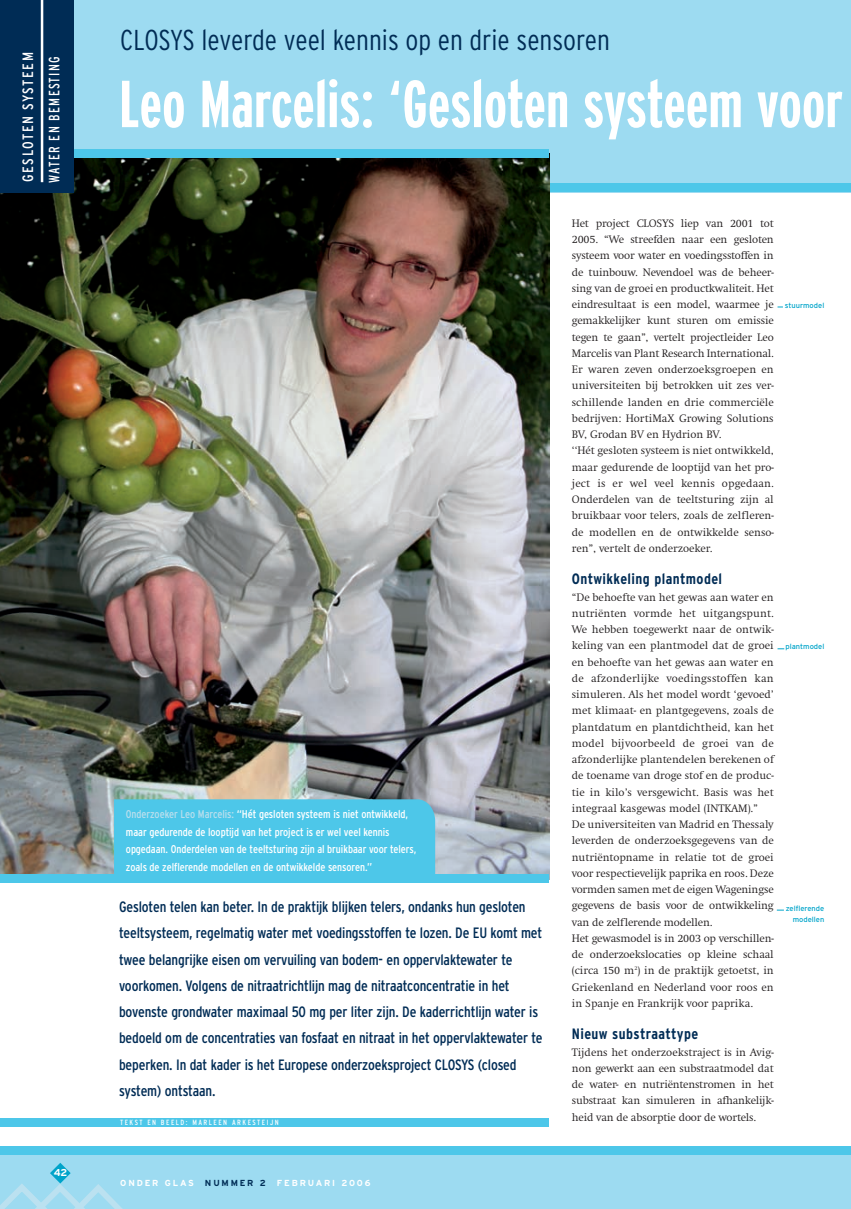
<style>
.page{position:relative;width:851px;height:1209px;background:#fff}
.page>*{position:absolute;margin:0;border:0;box-sizing:border-box;transform-origin:0 0}
.t1{font:700 extra-condensed 66.25px "Interstate";letter-spacing:.005em;color:#fff}
.t2{font:300 condensed 28.75px "Interstate";color:#002c55}
.t3{font:condensed 15px/26.2px "Interstate";letter-spacing:-.01em;color:#002c55}
.t4{font:700 condensed 15px "Interstate";letter-spacing:.025em;color:#002c55}
.t5{font:condensed 15px/26.4px "Interstate";letter-spacing:.1em;color:#fff}
.t6{font:300 11.25px/16.2px "Swift";letter-spacing:-.005em;color:#231f20}
.t7{font:condensed 11.25px/17.5px "Interstate";letter-spacing:-.005em;color:#fff}
.t8{font:700 10px "Interstate";color:#fff}
.t9{font:700 8.75px "Interstate";letter-spacing:.205em;color:#fff}
.t10{font:700 8.75px "Interstate";letter-spacing:.205em;color:#002c55}
.t11{font:7.5px/11.2px "Interstate";color:#00a4ca;text-align:right}
.t12{font:condensed 7.5px "Interstate";letter-spacing:.2em;color:#fff}
.s1{color:#b8deed}
</style>
<div class="page">
<img style="left:0;top:0;width:850px;height:1209px">
<h3 class="t5" style="left:16px;top:183px;width:132px;rotate:-90deg">GESLOTEN SYSTEEM<br>WATER EN BEMESTING</h3>
<p class="t8" style="left:54px;top:1169px;width:15px">42</p>
<h2 class="t2" style="left:120px;top:29px;width:491px">CLOSYS leverde veel kennis op en drie sensoren</h2>
<h1 class="t1" style="left:119px;top:80px;width:725px">Leo Marcelis: ‘Gesloten systeem voor</h1>
<p class="t7" style="left:126px;top:806px;width:292px"><span class="s1">Onderzoeker Leo Marcelis:</span> “Hét gesloten systeem is niet ontwikkeld, maar gedurende de looptijd van het project is er wel veel kennis opgedaan. Onderdelen van de teeltsturing zijn al bruikbaar voor telers, zoals de zelflerende modellen en de ontwikkelde sensoren.”</p>
<p class="t3" style="left:119px;top:895px;width:425px">Gesloten telen kan beter. In de praktijk blijken telers, ondanks hun gesloten teeltsysteem, regelmatig water met voedingsstoffen te lozen. De EU komt met twee belangrijke eisen om vervuiling van bodem- en oppervlaktewater te voorkomen. Volgens de nitraatrichtlijn mag de nitraatconcentratie in het bovenste grondwater maximaal 50 mg per liter zijn. De kaderrichtlijn water is bedoeld om de concentraties van fosfaat en nitraat in het oppervlaktewater te beperken. In dat kader is het Europese onderzoeksproject CLOSYS (closed system) ontstaan.</p>
<p class="t12" style="left:120px;top:1120px;width:160px">TEKST EN BEELD: MARLEEN ARKESTEIJN</p>
<p class="t9" style="left:120px;top:1179px;width:75px">ONDER GLAS</p>
<p class="t10" style="left:205px;top:1179px;width:62px">NUMMER 2</p>
<p class="t9" style="left:277px;top:1179px;width:95px">FEBRUARI 2006</p>
<p class="t6" style="left:571px;top:216px;width:203px">Het project CLOSYS liep van 2001 tot 2005. “We streefden naar een gesloten systeem voor water en voedingsstoffen in de tuinbouw. Nevendoel was de beheer&shy;sing van de groei en productkwaliteit. Het eindresultaat is een model, waarmee je gemakkelijker kunt sturen om emissie tegen te gaan”, vertelt projectleider Leo Marcelis van Plant Research International.<br>Er waren zeven onderzoeksgroepen en universiteiten bij betrokken uit zes ver&shy;schillende landen en drie commerciële bedrijven: HortiMaX Growing Solutions BV, Grodan BV en Hydrion BV.<br>‘‘Hét gesloten systeem is niet ontwikkeld, maar gedurende de looptijd van het pro&shy;ject is er wel veel kennis opgedaan.<br>Onderdelen van de teeltsturing zijn al bruikbaar voor telers, zoals de zelfleren&shy;de modellen en de ontwikkelde senso&shy;ren”, vertelt de onderzoeker.</p>
<h3 class="t4" style="left:571px;top:572px;width:152px">Ontwikkeling plantmodel</h3>
<p class="t6" style="left:571px;top:590px;width:203px">“De behoefte van het gewas aan water en nutriënten vormde het uitgangspunt.<br>We hebben toegewerkt naar de ontwik&shy;keling van een plantmodel dat de groei en behoefte van het gewas aan water en de afzonderlijke voedingsstoffen kan simuleren. Als het model wordt ‘gevoed’ met klimaat- en plantgegevens, zoals de plantdatum en plantdichtheid, kan het model bijvoorbeeld de groei van de afzonderlijke plantendelen berekenen of de toename van droge stof en de produc&shy;tie in kilo’s versgewicht. Basis was het integraal kasgewas model (INTKAM).” De universiteiten van Madrid en Thessaly leverden de onderzoeksgegevens van de nutriëntopname in relatie tot de groei voor respectievelijk paprika en roos. Deze vormden samen met de eigen Wageningse gegevens de basis voor de ontwikkeling van de zelflerende modellen.<br>Het gewasmodel is in 2003 op verschillen&shy;de onderzoekslocaties op kleine schaal (circa 150 m<sup>2</sup>) in de praktijk getoetst, in Griekenland en Nederland voor roos en in Spanje en Frankrijk voor paprika.</p>
<h3 class="t4" style="left:571px;top:1027px;width:128px">Nieuw substraattype</h3>
<p class="t6" style="left:571px;top:1045px;width:203px;text-align:justify">Tijdens het onderzoekstraject is in Avig&shy;non gewerkt aan een substraatmodel dat de water- en nutriëntenstromen in het substraat kan simuleren in afhankelijk&shy;heid van de absorptie door de wortels.</p>
<p class="t11" style="left:784px;top:299px;width:41px">stuurmodel</p>
<p class="t11" style="left:785px;top:641px;width:40px">plantmodel</p>
<p class="t11" style="left:785px;top:902px;width:40px">zelflerende modellen</p>
</div>
